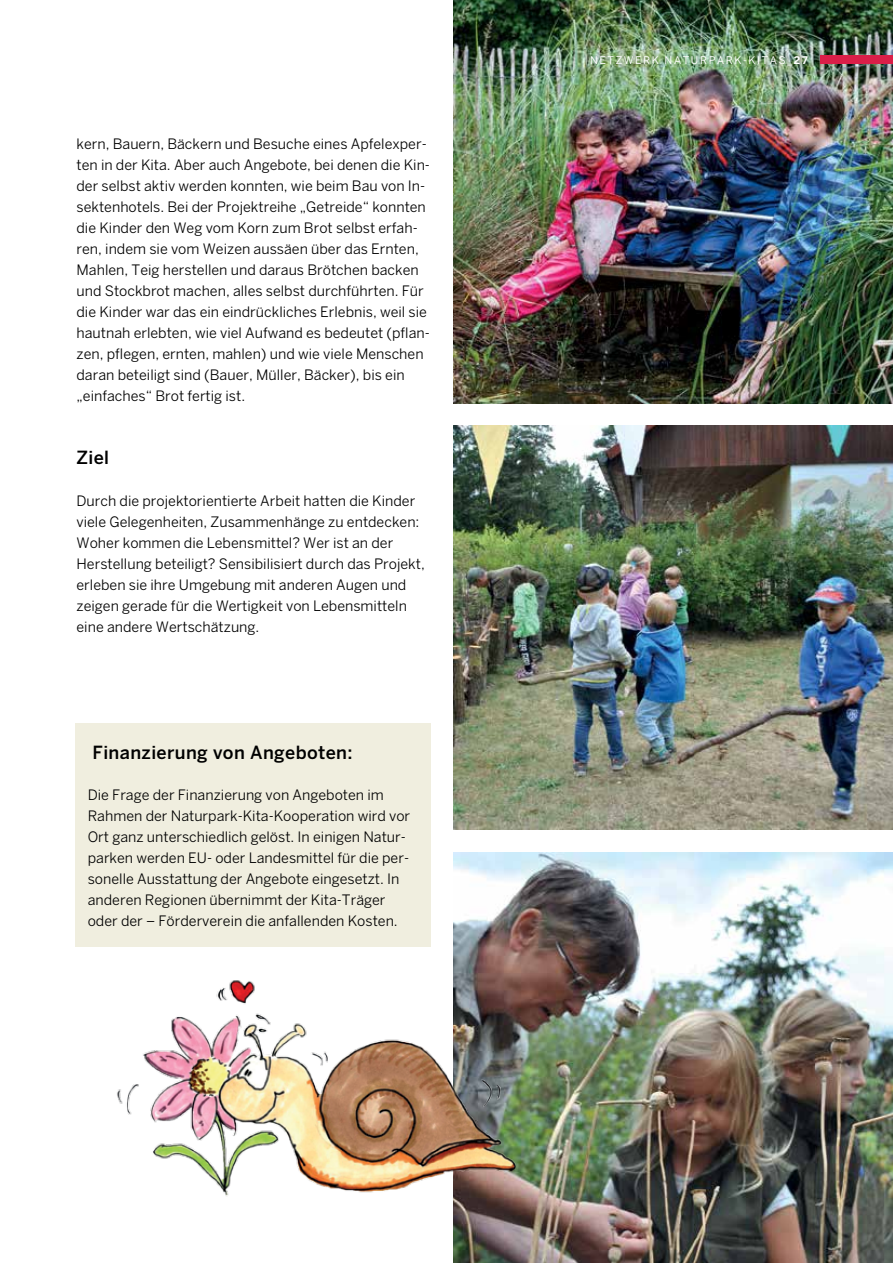
<style>
.page{position:relative;width:893px;height:1263px;background:#fff}
.page>*{position:absolute;margin:0;border:0;box-sizing:border-box;transform-origin:0 0}
.t1{font:500 18px "Benton Sans";letter-spacing:.02em;color:#000}
.t2{font:14.25px/21px "Benton Sans";color:#000}
.t3{font:10.5px "Benton Sans";letter-spacing:.15em;color:#fff}
.s1{font-weight:700}
</style>
<div class="page">
<img style="left:454px;top:0;width:439px;height:404px">
<img style="left:454px;top:425px;width:439px;height:404px">
<img style="left:454px;top:852px;width:439px;height:411px">
<div style="left:75px;top:724px;width:356px;height:223px;background:#f0eedf"></div>
<img style="left:117px;top:963px;width:439px;height:268px">
<div style="left:820px;top:55px;width:73px;height:9px;background:#da1e48"></div>
<p class="t2" style="left:77px;top:133px;width:355px">kern, Bauern, Bäckern und Besuche eines Apfelexper&shy;ten in der Kita. Aber auch Angebote, bei denen die Kin&shy;der selbst aktiv werden konnten, wie beim Bau von I n&shy;sektenhotels. Bei der Projektreihe „Getreide“ konnten die Kinder den Weg vom Korn zum Brot selbst erfah&shy;ren, indem sie vom Weizen aussäen über das Ernten, Mahlen, Teig herstellen und daraus Brötchen backen und Stockbrot machen, alles selbst durchführten. Für die Kinder war das ein eindrückliches Erlebnis, weil sie hautnah erlebten, wie viel Aufwand es bedeutet (pflan&shy;zen, pflegen, ernten, mahlen) und wie viele Menschen daran beteiligt sind (Bauer, Müller, Bäcker), bis ein „einfaches“ Brot fertig ist.</p>
<p class="t1" style="left:77px;top:446px;width:34px">Ziel</p>
<p class="t2" style="left:77px;top:490px;width:350px">Durch die projektorientierte Arbeit hatten die Kinder viele Gelegenheiten, Zusammenhänge zu entdecken:<br>Woher kommen die Lebensmittel? Wer ist an der Herstellung beteiligt? Sensibilisiert durch das Projekt, erleben sie ihre Umgebung mit anderen Augen und zeigen gerade für die Wertigkeit von Lebensmitteln eine andere Wertschätzung.</p>
<p class="t1" style="left:93px;top:742px;width:261px">Finanzierung von Angeboten:</p>
<p class="t2" style="left:88px;top:784px;width:324px">Die Frage der Finanzierung von Angeboten im Rahmen der Naturpark-Kita-Kooperation wird vor Ort ganz unterschiedlich gelöst. I n einigen Natur&shy;parken werden EU- oder Landesmittel für die per&shy;sonelle Ausstattung der Angebote eingesetzt. I n anderen Regionen übernimmt der Kita-Träger oder der – Förderverein die anfallenden Kosten.</p>
<p class="t3" style="left:590px;top:54px;width:44px">NETZWERK</p>
<p class="t3" style="left:665px;top:54px;width:36px">NATURPARK</p>
<p class="t3" style="left:743px;top:54px;width:66px">-KI TAS_<span class="s1">27</span></p>
</div>
